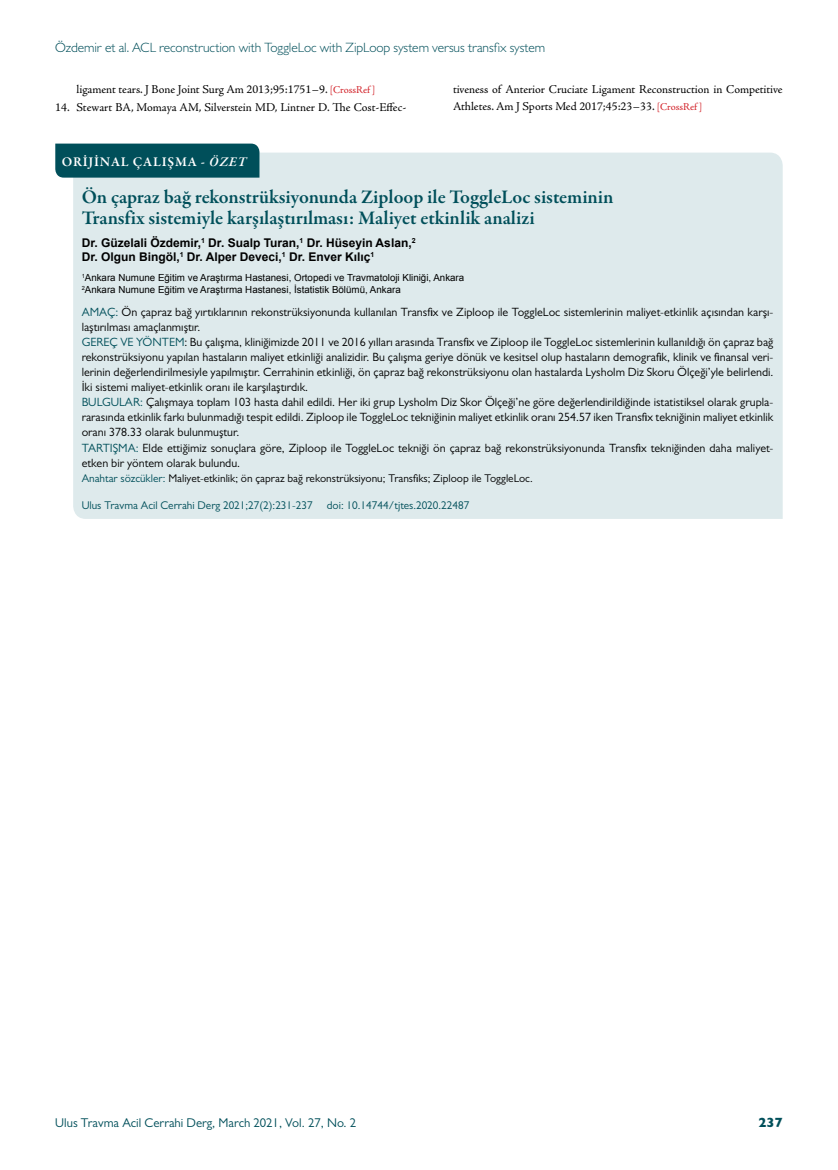
<style>
.page{position:relative;width:838px;height:1170px;background:#fff}
.page>*{position:absolute;margin:0;border:0;box-sizing:border-box;transform-origin:0 0}
.t1{font:600 19.5px/21px "Garamond Premr Pro";color:#004f5a}
.t2{font:300 13.5px "Gill Sans MT Pro";letter-spacing:-.005em;color:#004f5a}
.t3{font:600 13.5px "Garamond Premr Pro";letter-spacing:.055em;color:#fff}
.t4{font:800 13.5px "Gill Sans MT Pro";color:#004f5a}
.t5{font:12.75px "Gill Sans MT Pro";color:#004f5a}
.t6{font:12px/15px "Gill Sans MT Pro";color:#000}
.t7{font:12px/16.6px "Adobe Jenson Pro";letter-spacing:-.005em;color:#000}
.t8{font:700 12px/14.4px "Arial";color:#000}
.t9{font:11.25px "Gill Sans MT Pro";color:#000}
.t10{font:11.25px "Gill Sans MT Pro";color:#004f5a}
.t11{font:9.75px/11.7px "Arial";color:#000}
.s1{font-size:10.5px;color:#d2232a}
.s2{font-style:italic}
.s3{color:#004f5a}
</style>
<div class="page">
<div style="left:73px;top:153px;width:709px;height:366px;background:#deeaec"></div>
<div style="left:55px;top:144px;width:204px;height:34px;background:#004f5a"></div>
<p class="t2" style="left:55px;top:39px;width:491px">Özdemir et al. ACL reconstruction with ToggleLoc with ZipLoop system versus transfix system</p>
<p class="t7" style="left:77px;top:81px;width:300px">ligament tears. J Bone Joint Surg Am 2013;95:1751−9. <span class="s1">[CrossRef ]</span></p>
<p class="t7" style="left:55px;top:99px;width:352px">14. Stewart BA, Momaya AM, Silverstein MD, Lintner D. The Cost-Effec-</p>
<p class="t3" style="left:62px;top:153px;width:186px">ORİJİNAL ÇALIŞMA - <span class="s2">ÖZET</span></p>
<p class="t7" style="left:453px;top:81px;width:331px">tiveness of Anterior Cruciate Ligament Reconstruction in Competitive<br>Athletes. Am J Sports Med 2017;45:23−33. <span class="s1">[CrossRef ]</span></p>
<h1 class="t1" style="left:82px;top:186px;width:533px">Ön çapraz bağ rekonstrüksiyonunda Ziploop ile ToggleLoc sisteminin<br>Transfix sistemiyle karşılaştırılması: Maliyet etkinlik analizi</h1>
<p class="t8" style="left:82px;top:235px;width:335px">Dr. Güzelali Özdemir,<sup>1</sup> Dr. Sualp Turan,<sup>1</sup> Dr. Hüseyin Aslan,<sup>2<br></sup>Dr. Olgun Bingöl,<sup>1</sup> Dr. Alper Deveci,<sup>1</sup> Dr. Enver Kılıç<sup>1</sup></p>
<p class="t11" style="left:82px;top:272px;width:384px"><sup>1</sup>Ankara Numune Eğitim ve Araştırma Hastanesi, Ortopedi ve Travmatoloji Kliniği, Ankara<br><sup>2</sup>Ankara Numune Eğitim ve Araştırma Hastanesi, İstatistik Bölümü, Ankara</p>
<p class="t6" style="left:82px;top:305px;width:693px"><span class="s3">AMAÇ:</span> Ön çapraz bağ yırtıklarının rekonstrüksiyonunda kullanılan Transfix ve Ziploop ile ToggleLoc sistemlerinin maliyet-etkinlik açısından karşı&shy;laştırılması amaçlanmıştır.<br><span class="s3">GEREÇ VE YÖNTEM</span>: Bu çalışma, kliniğimizde 2011 ve 2016 yılları arasında Transfix ve Ziploop ile ToggleLoc sistemlerinin kullanıldığı ön çapraz bağ rekonstrüksiyonu yapılan hastaların maliyet etkinliği analizidir. Bu çalışma geriye dönük ve kesitsel olup hastaların demografik, klinik ve finansal veri&shy;lerinin değerlendirilmesiyle yapılmıştır. Cerrahinin etkinliği, ön çapraz bağ rekonstrüksiyonu olan hastalarda Lysholm Diz Skoru Ölçeği’yle belirlendi.<br>İki sistemi maliyet-etkinlik oranı ile karşılaştırdık.<br><span class="s3">BULGULAR:</span> Çalışmaya toplam 103 hasta dahil edildi. Her iki grup Lysholm Diz Skor Ölçeği’ne göre değerlendirildiğinde istatistiksel olarak grupla&shy;rarasında etkinlik farkı bulunmadığı tespit edildi. Ziploop ile ToggleLoc tekniğinin maliyet etkinlik oranı 254.57 iken Transfix tekniğinin maliyet etkinlik oranı 378.33 olarak bulunmuştur.<br><span class="s3">TARTIŞMA:</span> Elde ettiğimiz sonuçlara göre, Ziploop ile ToggleLoc tekniği ön çapraz bağ rekonstrüksiyonunda Transfix tekniğinden daha maliyet&shy;etken bir yöntem olarak bulundu.</p>
<p class="t9" style="left:82px;top:471px;width:453px"><span class="s3">Anahtar sözcükler:</span> Maliyet-etkinlik; ön çapraz bağ rekonstrüksiyonu; Transfiks; Ziploop ile ToggleLoc.</p>
<p class="t10" style="left:82px;top:498px;width:232px">Ulus Travma Acil Cerrahi Derg 2021;27(2):231-237</p>
<p class="t10" style="left:327px;top:498px;width:144px">doi: 10.14744/tjtes.2020.22487</p>
<p class="t5" style="left:55px;top:1115px;width:302px">Ulus Travma Acil Cerrahi Derg, March 2021, Vol. 27, No. 2</p>
<p class="t4" style="left:758px;top:1114px;width:26px">237</p>
</div>
